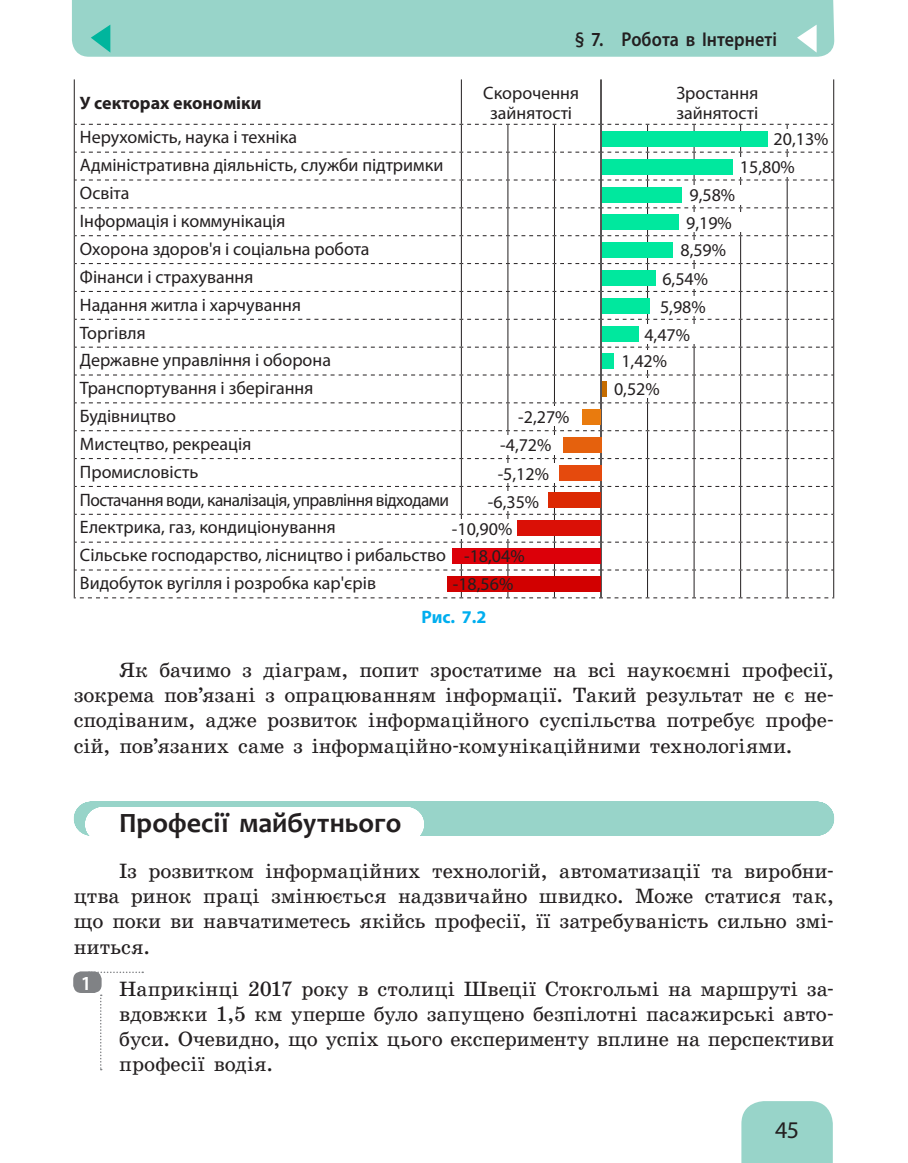
<style>
.page{position:relative;width:908px;height:1163px;background:#fff}
.page>*{position:absolute;margin:0;border:0;box-sizing:border-box;transform-origin:0 0}
.t1{font:700 28px "Candara";letter-spacing:.005em;color:#231f20}
.t2{font:24px "Myriad Pro";color:#231f20}
.t3{font:21px/25.2px "School Book C";color:#231f20;text-align:justify}
.t4{font:600 20px "Myriad Pro";letter-spacing:.005em;color:#231f20;scale:.9 1}
.t5{font:600 20px "Myriad Pro";color:#fff}
.t6{font:18px/27.8px "Myriad Pro";color:#231f20}
.t7{font:700 18px "Myriad Pro";color:#231f20}
.t8{font:700 18px "Myriad Pro";color:#00aeef}
</style>
<div class="page">
<div style="left:741px;top:1101px;width:91px;height:61px;background:#98d4c9"></div>
<div style="left:72px;top:0;width:762px;height:57px;background:#98d4c9"></div>
<svg style="left:91px;top:25px;width:19px;height:28px"></svg>
<svg style="left:796px;top:25px;width:20px;height:28px"></svg>
<svg style="left:91px;top:801px;width:725px;height:35px"></svg>
<hr style="left:74px;top:79px;width:1px;height:45px;background:#231f20">
<hr style="left:460px;top:79px;width:1px;height:45px;background:#231f20">
<hr style="left:832px;top:79px;width:1px;height:45px;background:#231f20">
<hr style="left:600px;top:79px;width:1px;height:45px;background:#231f20">
<svg style="left:74px;top:124px;width:759px;height:474px"></svg>
<svg style="left:97px;top:971px;width:46px;height:1px"></svg>
<svg style="left:100px;top:994px;width:2px;height:76px"></svg>
<div style="left:73px;top:971px;width:29px;height:21px;background:#808285;border-radius:8px"></div>
<div style="left:602px;top:131px;width:165px;height:15px;background:#00e89e"></div>
<div style="left:602px;top:159px;width:130px;height:15px;background:#00e89e"></div>
<div style="left:602px;top:187px;width:79px;height:15px;background:#00e89e"></div>
<div style="left:602px;top:215px;width:76px;height:15px;background:#00e89e"></div>
<div style="left:602px;top:243px;width:70px;height:15px;background:#00e89e"></div>
<div style="left:602px;top:270px;width:53px;height:15px;background:#00e89e"></div>
<div style="left:602px;top:298px;width:48px;height:15px;background:#00e89e"></div>
<div style="left:602px;top:326px;width:36px;height:15px;background:#00e89e"></div>
<div style="left:602px;top:354px;width:11px;height:15px;background:#00e89e"></div>
<hr style="left:602px;top:381px;width:4px;height:15px;background:#c56c00">
<div style="left:582px;top:409px;width:18px;height:15px;background:#e97b0e"></div>
<div style="left:562px;top:437px;width:38px;height:15px;background:#e5610d"></div>
<div style="left:558px;top:465px;width:42px;height:15px;background:#e54a0d"></div>
<div style="left:548px;top:493px;width:52px;height:15px;background:#dc2903"></div>
<div style="left:511px;top:520px;width:89px;height:15px;background:#da1006"></div>
<div style="left:452px;top:548px;width:148px;height:15px;background:#dc0009"></div>
<div style="left:447px;top:576px;width:153px;height:15px;background:#d20000"></div>
<div style="left:770px;top:129px;width:61px;height:19px;background:#fff"></div>
<div style="left:736px;top:157px;width:61px;height:19px;background:#fff"></div>
<div style="left:686px;top:185px;width:61px;height:19px;background:#fff"></div>
<div style="left:683px;top:213px;width:60px;height:19px;background:#fff"></div>
<div style="left:677px;top:240px;width:61px;height:19px;background:#fff"></div>
<div style="left:659px;top:269px;width:61px;height:19px;background:#fff"></div>
<div style="left:657px;top:296px;width:60px;height:20px;background:#fff"></div>
<div style="left:641px;top:324px;width:61px;height:19px;background:#fff"></div>
<div style="left:618px;top:350px;width:61px;height:20px;background:#fff"></div>
<div style="left:611px;top:378px;width:60px;height:19px;background:#fff"></div>
<div style="left:515px;top:406px;width:61px;height:20px;background:#fff"></div>
<div style="left:497px;top:435px;width:61px;height:19px;background:#fff"></div>
<div style="left:494px;top:463px;width:61px;height:19px;background:#fff"></div>
<div style="left:485px;top:492px;width:60px;height:19px;background:#fff"></div>
<div style="left:449px;top:519px;width:67px;height:19px;background:#fff"></div>
<p class="t4" style="left:574px;top:27px;width:226px">§ 7. Робота в Інтернеті</p>
<p class="t7" style="left:80px;top:91px;width:183px">У секторах економіки</p>
<p class="t6" style="left:483px;top:82px;width:97px;line-height:20px;text-align:center">Скорочення зайнятості</p>
<p class="t6" style="left:676px;top:82px;width:83px;line-height:20px">Зростання зайнятості</p>
<p class="t6" style="left:80px;top:123px;width:370px">Нерухомість, наука і техніка<br>Адміністративна діяльність, служби підтримки<br>Освіта<br>Інформація і коммунікація<br>Охорона здоров'я і соціальна робота<br>Фінанси і страхування<br>Надання житла і харчування<br>Торгівля<br>Державне управління і оборона<br>Транспортування і зберігання<br>Будівництво<br>Мистецтво, рекреація<br>Промисловість<br>Постачання води, каналізація, управління відходами<br>Електрика, газ, кондиціонування<br>Сільське господарство, лісництво і рибальство<br>Видобуток вугілля і розробка кар'єрів</p>
<p class="t8" style="left:421px;top:605px;width:67px">Рис. 7.2</p>
<p class="t3" style="left:74px;top:657px;width:761px;text-indent:45px">Як бачимо з діаграм, попит зростатиме на всі наукоємні професії, зокрема пов’язані з опрацюванням інформації. Такий результат не є не&shy;сподіваним, адже розвиток інформаційного суспільства потребує профе&shy;сій, пов’язаних саме з інформаційно-комунікаційними технологіями.</p>
<p class="t6" style="left:739px;top:125px;width:90px;text-indent:34px">20,13%<br>15,80%</p>
<p class="t6" style="left:680px;top:181px;width:56px;text-align:center">9,58%<br>9,19%<br>8,59%</p>
<p class="t6" style="left:662px;top:265px;width:47px">6,54%</p>
<p class="t6" style="left:659px;top:293px;width:47px">5,98%</p>
<p class="t6" style="left:644px;top:320px;width:47px">4,47%</p>
<p class="t6" style="left:621px;top:347px;width:47px">1,42%</p>
<p class="t6" style="left:613px;top:374px;width:47px">0,52%</p>
<p class="t6" style="left:518px;top:403px;width:53px">-2,27%</p>
<p class="t6" style="left:500px;top:431px;width:53px">-4,72%</p>
<p class="t6" style="left:497px;top:459px;width:53px">-5,12%</p>
<p class="t6" style="left:487px;top:488px;width:53px">-6,35%</p>
<p class="t6" style="left:451px;top:515px;width:62px">-10,90%</p>
<p class="t6" style="left:464px;top:542px;width:62px">-18,04%</p>
<p class="t6" style="left:452px;top:570px;width:62px">-18,56%</p>
<h1 class="t1" style="left:119px;top:804px;width:283px">Професії майбутнього</h1>
<p class="t3" style="left:74px;top:858px;width:761px;text-indent:45px">Із розвитком інформаційних технологій, автоматизації та виробни&shy;цтва ринок праці змінюється надзвичайно швидко. Може статися так, що поки ви навчатиметесь якійсь професії, її затребуваність сильно змі&shy;ниться.</p>
<p class="t3" style="left:119px;top:976px;width:716px">Наприкінці 2017 року в столиці Швеції Стокгольмі на маршруті за&shy;вдовжки 1,5 км уперше було запущено безпілотні пасажирські авто&shy;буси. Очевидно, що успіх цього експерименту вплине на перспективи професії водія.</p>
<p class="t5" style="left:81px;top:970px;width:12px">1</p>
<p class="t2" style="left:774px;top:1115px;width:25px">45</p>
</div>
